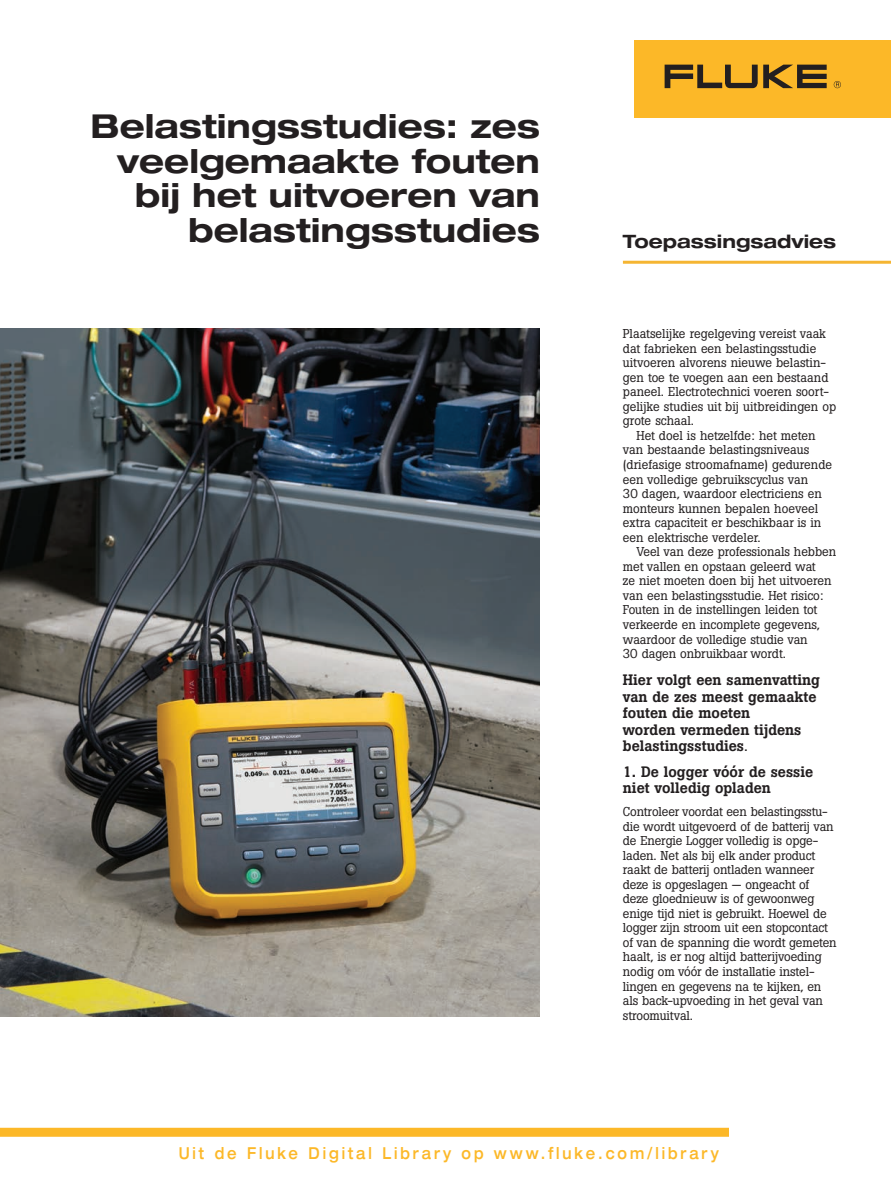
<style>
.page{position:relative;width:891px;height:1188px;background:#fff}
.page>*{position:absolute;margin:0;border:0;box-sizing:border-box;transform-origin:0 0}
.t1{font:700 expanded 33px/34.5px "Helvetica Neue LT Std";color:#231f20;text-align:right}
.t2{font:700 expanded 18.45px "Helvetica Neue LT Std";color:#231f20}
.t3{font:500 expanded 16.5px "Helvetica Neue LT Pro";letter-spacing:.22em;color:#fcb828;scale:.8 1}
.t4{font:500 15px/16.5px "Boton Pro";color:#231f20}
.t5{font:12.75px/14.5px "Boton Pro";letter-spacing:-.005em;color:#231f20}
.s1{font-weight:400}
</style>
<div class="page">
<hr style="left:623px;top:261px;width:268px;height:3px;background:#f5b532">
<div style="left:0;top:1128px;width:729px;height:9px;background:#fcb828"></div>
<div style="left:634px;top:40px;width:257px;height:78px;background:#fcb828"></div>
<svg style="left:665px;top:65px;width:162px;height:23px"></svg>
<svg style="left:834px;top:81px;width:7px;height:7px"></svg>
<img style="left:0;top:328px;width:540px;height:689px">
<h1 class="t1" style="left:90px;top:108px;width:451px">Belastingsstudies: zes veelgemaakte fouten bij het uitvoeren van belastingsstudies</h1>
<h2 class="t2" style="left:623px;top:230px;width:215px">Toepassingsadvies</h2>
<p class="t5" style="left:623px;top:326px;width:205px">Plaatselijke regelgeving vereist vaak</p>
<p class="t5" style="left:623px;top:341px;width:195px">dat fabrieken een belastingsstudie</p>
<p class="t5" style="left:623px;top:355px;width:205px">uitvoeren alvorens nieuwe belastin-</p>
<p class="t5" style="left:623px;top:370px;width:207px">gen toe te voegen aan een bestaand</p>
<p class="t5" style="left:623px;top:385px;width:208px">paneel. Electrotechnici voeren soort-</p>
<p class="t5" style="left:623px;top:399px;width:215px">gelijke studies uit bij uitbreidingen op</p>
<p class="t5" style="left:623px;top:414px;width:73px">grote schaal.</p>
<p class="t5" style="left:636px;top:428px;width:181px">Het doel is hetzelfde: het meten</p>
<p class="t5" style="left:623px;top:443px;width:188px">van bestaande belastingsniveaus</p>
<p class="t5" style="left:623px;top:457px;width:211px">(driefasige stroomafname) gedurende</p>
<p class="t5" style="left:623px;top:472px;width:187px">een volledige gebruikscyclus van</p>
<p class="t5" style="left:623px;top:486px;width:200px">30 dagen, waardoor electriciens en</p>
<p class="t5" style="left:623px;top:501px;width:197px">monteurs kunnen bepalen hoeveel</p>
<p class="t5" style="left:623px;top:515px;width:200px">extra capaciteit er beschikbaar is in</p>
<p class="t5" style="left:623px;top:530px;width:139px">een elektrische verdeler.</p>
<p class="t5" style="left:636px;top:545px;width:201px">Veel van deze professionals hebben</p>
<p class="t5" style="left:623px;top:559px;width:195px">met vallen en opstaan geleerd wat</p>
<p class="t5" style="left:623px;top:574px;width:210px">ze niet moeten doen bij het uitvoeren</p>
<p class="t5" style="left:623px;top:588px;width:202px">van een belastingsstudie. Het risico:</p>
<p class="t5" style="left:623px;top:603px;width:196px">Fouten in de instellingen leiden tot</p>
<p class="t5" style="left:623px;top:617px;width:199px">verkeerde en incomplete gegevens,</p>
<p class="t5" style="left:623px;top:632px;width:186px">waardoor de volledige studie van</p>
<p class="t5" style="left:623px;top:646px;width:165px">30 dagen onbruikbaar wordt.</p>
<p class="t4" style="left:623px;top:672px;width:198px">Hier volgt een samenvatting van de zes meest gemaakte fouten die moeten<br>worden vermeden tijdens belastingsstudies<span class="s1">.</span></p>
<p class="t4" style="left:623px;top:763px;width:192px">1. De logger vóór de sessie niet volledig opladen</p>
<p class="t5" style="left:623px;top:804px;width:215px">Controleer voordat een belastingsstu&shy;die wordt uitgevoerd of de batterij van de Energie Logger volledig is opge&shy;laden. Net als bij elk ander product raakt de batterij ontladen wanneer deze is opgeslagen — ongeacht of deze gloednieuw is of gewoonweg enige tijd niet is gebruikt. Hoewel de logger zijn stroom uit een stopcontact of van de spanning die wordt gemeten haalt, is er nog altijd batterijvoeding nodig om vóór de installatie instel&shy;lingen en gegevens na te kijken, en als back-upvoeding in het geval van stroomuitval.</p>
<p class="t3" style="left:179px;top:1143px;width:677px">Uit de Fluke Digital Library op www.fluke.com/library</p>
</div>
